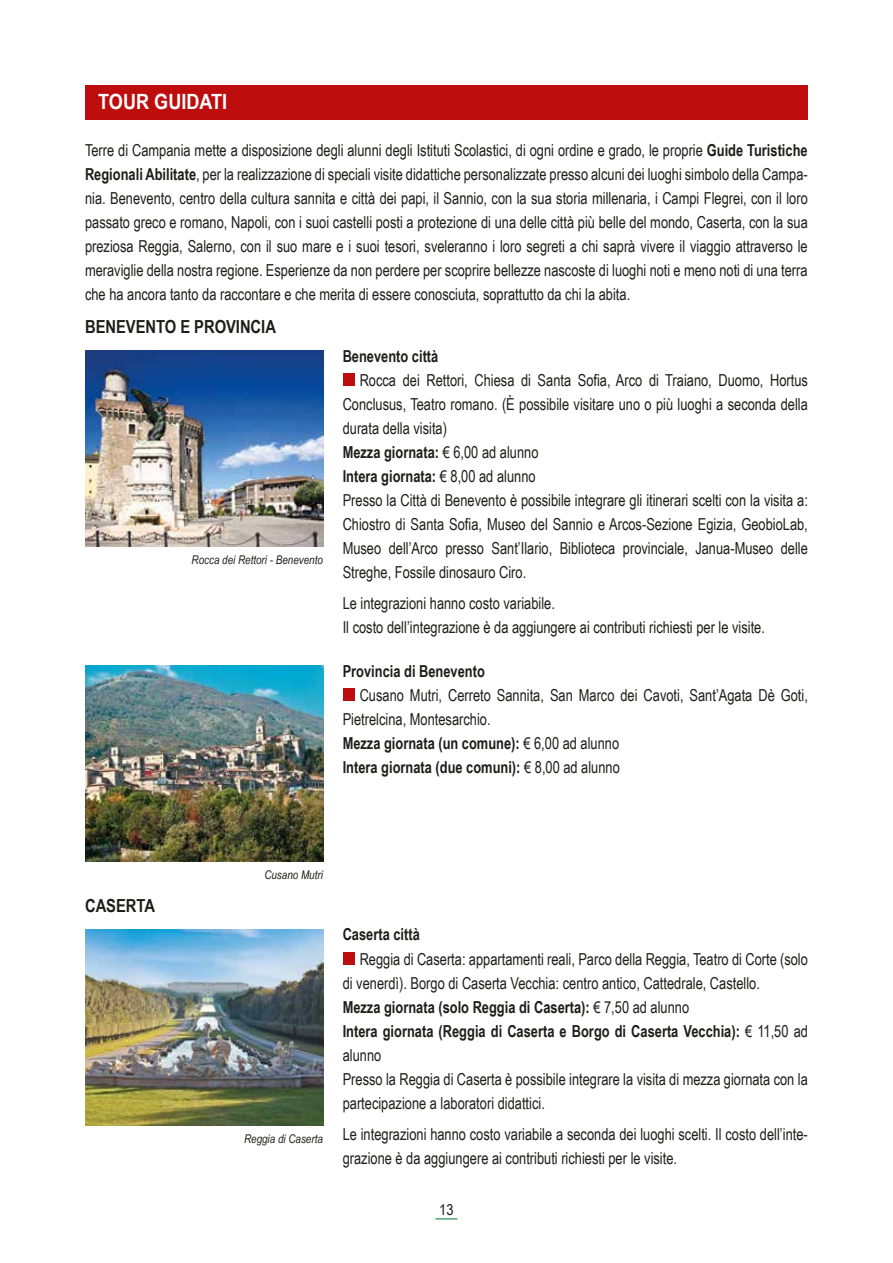
<style>
.page{position:relative;width:893px;height:1263px;background:#fff}
.page>*{position:absolute;margin:0;border:0;box-sizing:border-box;transform-origin:0 0}
.t1{font:700 21px "Arial Narrow";color:#fff;scale:1.05 1}
.t2{font:700 18px "Arial Narrow";color:#1d1d1b}
.t3{font:16.5px/24px "Arial Narrow";color:#1d1d1b;scale:.95 1}
.t4{font:700 16.5px "Arial Narrow";color:#1d1d1b;scale:.95 1}
.t5{font:15px "Arial Narrow";color:#1d1d1b;scale:1.05 1}
.t6{font:italic 12px "Arial Narrow";color:#1d1d1b}
.s1{font-weight:700}
</style>
<div class="page">
<svg style="left:435px;top:1218px;width:23px;height:1px"></svg>
<div style="left:85px;top:85px;width:723px;height:34px;background:#be0d0d"></div>
<img style="left:85px;top:351px;width:238px;height:195px">
<img style="left:85px;top:666px;width:238px;height:195px">
<img style="left:85px;top:930px;width:238px;height:195px">
<div style="left:343px;top:374px;width:12px;height:12px;background:#be0d0d"></div>
<div style="left:343px;top:689px;width:12px;height:12px;background:#be0d0d"></div>
<div style="left:343px;top:952px;width:12px;height:13px;background:#be0d0d"></div>
<p class="t1" style="left:98px;top:86px;width:124px">TOUR GUIDATI</p>
<p class="t3" style="left:85px;top:137px;width:762px;text-align:justify">Terre di Campania mette a disposizione degli alunni degli Istituti Scolastici, di ogni ordine e grado, le proprie <span class="s1">Guide Turistiche Regionali Abilitate</span>, per la realizzazione di speciali visite didattiche personalizzate presso alcuni dei luoghi simbolo della Campa&shy;nia. Benevento, centro della cultura sannita e città dei papi, il Sannio, con la sua storia millenaria, i Campi Flegrei, con il loro passato greco e romano, Napoli, con i suoi castelli posti a protezione di una delle città più belle del mondo, Caserta, con la sua preziosa Reggia, Salerno, con il suo mare e i suoi tesori, sveleranno i loro segreti a chi saprà vivere il viaggio attraverso le meraviglie della nostra regione. Esperienze da non perdere per scoprire bellezze nascoste di luoghi noti e meno noti di una terra che ha ancora tanto da raccontare e che merita di essere conosciuta, soprattutto da chi la abita.</p>
<p class="t2" style="left:85px;top:313px;width:192px">BENEVENTO E PROVINCIA</p>
<p class="t6" style="left:192px;top:552px;width:133px">Rocca dei Rettori - Benevento</p>
<p class="t4" style="left:343px;top:343px;width:102px">Benevento città</p>
<p class="t3" style="left:343px;top:367px;width:491px;text-indent:17px">Rocca dei Rettori, Chiesa di Santa Sofia, Arco di Traiano, Duomo, Hortus Conclusus, Teatro romano. (È possibile visitare uno o più luoghi a seconda della durata della visita)<br><span class="s1">Mezza giornata:</span> € 6,00 ad alunno<br><span class="s1">Intera giornata:</span> € 8,00 ad alunno<br>Presso la Città di Benevento è possibile integrare gli itinerari scelti con la visita a:<br>Chiostro di Santa Sofia, Museo del Sannio e Arcos-Sezione Egizia, GeobioLab, Museo dell’Arco presso Sant’Ilario, Biblioteca provinciale, Janua-Museo delle Streghe, Fossile dinosauro Ciro.</p>
<p class="t3" style="left:343px;top:591px;width:446px">Le integrazioni hanno costo variabile.<br>Il costo dell’integrazione è da aggiungere ai contributi richiesti per le visite.</p>
<p class="t4" style="left:343px;top:658px;width:151px">Provincia di Benevento</p>
<p class="t3" style="left:343px;top:682px;width:491px;text-indent:17px">Cusano Mutri, Cerreto Sannita, San Marco dei Cavoti, Sant’Agata Dè Goti, Pietrelcina, Montesarchio.<br><span class="s1">Mezza giornata (un comune):</span> € 6,00 ad alunno<br><span class="s1">Intera giornata (due comuni):</span> € 8,00 ad alunno</p>
<p class="t2" style="left:85px;top:892px;width:72px">CASERTA</p>
<p class="t6" style="left:264px;top:866px;width:60px">Cusano Mutri</p>
<p class="t6" style="left:244px;top:1130px;width:80px">Reggia di Caserta</p>
<p class="t4" style="left:343px;top:922px;width:83px">Caserta città</p>
<p class="t3" style="left:343px;top:946px;width:491px;text-indent:17px">Reggia di Caserta: appartamenti reali, Parco della Reggia, Teatro di Corte (solo di venerdì). Borgo di Caserta Vecchia: centro antico, Cattedrale, Castello.<br><span class="s1">Mezza giornata (solo Reggia di Caserta):</span> € 7,50 ad alunno<br><span class="s1">Intera giornata (Reggia di Caserta e Borgo di Caserta Vecchia):</span> € 11,50 ad alunno<br>Presso la Reggia di Caserta è possibile integrare la visita di mezza giornata con la partecipazione a laboratori didattici.</p>
<p class="t3" style="left:343px;top:1122px;width:491px">Le integrazioni hanno costo variabile a seconda dei luoghi scelti. Il costo dell’inte&shy;grazione è da aggiungere ai contributi richiesti per le visite.</p>
<p class="t5" style="left:439px;top:1199px;width:15px">13</p>
</div>
